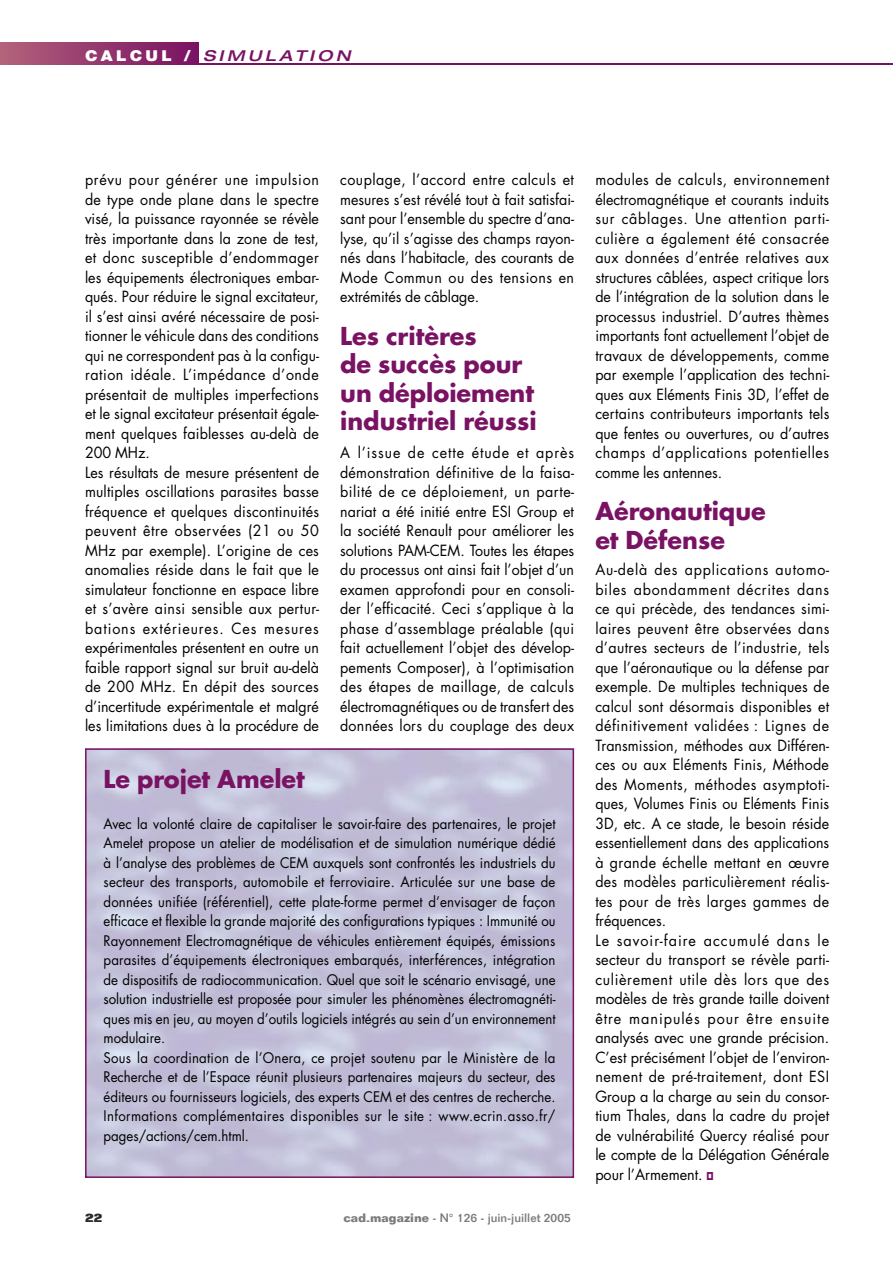
<style>
.page{position:relative;width:893px;height:1263px;background:#fff}
.page>*{position:absolute;margin:0;border:0;box-sizing:border-box;transform-origin:0 0}
.t1{font:700 24px/28.5px "Futura";color:#7a1263}
.t2{font:15px/19.5px "Futura";letter-spacing:.01em;color:#000;text-align:justify;scale:.95 1}
.t3{font:italic 500 expanded 15px "Helvetica Neue";letter-spacing:.2em;color:#7a1263;scale:1.1 1}
.t4{font:14.25px/19.5px "Futura";color:#000;scale:.93 1}
.t5{font:500 12px "Folio";color:#7b7c7c}
.t6{font:800 12px "Folio";color:#2a2a2a}
.s1{font-weight:900;font-style:normal;font-stretch:normal;color:#fff}
.s2{font-weight:700}
</style>
<div class="page">
<hr style="left:85px;top:64px;width:808px;height:1px;background:#7a1263">
<div style="left:0;top:42px;width:199px;height:23px;background:linear-gradient(to right,#b2627b,#791062)"></div>
<hr style="left:85px;top:749px;width:2px;height:428px;background:#7a1263">
<hr style="left:86px;top:1176px;width:487px;height:2px;background:#7a1263">
<hr style="left:573px;top:749px;width:1px;height:428px;background:#7a1263">
<hr style="left:86px;top:748px;width:487px;height:2px;background:#7a1263">
<p class="t3" style="left:85px;top:46px;width:243px"><span class="s1">CALCUL /</span> SIMULATION</p>
<p class="t2" style="left:85px;top:170px;width:248px;text-align:left">prévu pour générer une impulsion de type onde plane dans le spectre visé, la puissance rayonnée se révèle très importante dans la zone de test, et donc susceptible d’endommager les équipements électroniques embar&shy;qués. Pour réduire le signal excitateur, il s’est ainsi avéré nécessaire de posi&shy;tionner le véhicule dans des conditions qui ne correspondent pas à la configu&shy;ration idéale. L’impédance d’onde présentait de multiples imperfections et le signal excitateur présentait égale&shy;ment quelques faiblesses au-delà de 200 MHz.<br>Les résultats de mesure présentent de multiples oscillations parasites basse fréquence et quelques discontinuités peuvent être observées (21 ou 50<br>MHz par exemple). L’origine de ces anomalies réside dans le fait que le simulateur fonctionne en espace libre et s’avère ainsi sensible aux pertur&shy;bations extérieures. Ces mesures expérimentales présentent en outre un faible rapport signal sur bruit au-delà de 200 MHz. En dépit des sources d’incertitude expérimentale et malgré les limitations dues à la procédure de</p>
<p class="t2" style="left:340px;top:170px;width:248px">couplage, l’accord entre calculs et mesures s’est révélé tout à fait satisfai&shy;sant pour l’ensemble du spectre d’ana&shy;lyse, qu’il s’agisse des champs rayon&shy;nés dans l’habitacle, des courants de Mode Commun ou des tensions en extrémités de câblage.</p>
<h1 class="t1" style="left:340px;top:321px;width:198px">Les critères<br>de succès pour un déploiement industriel réussi</h1>
<p class="t2" style="left:340px;top:443px;width:248px">A l’issue de cette étude et après démonstration définitive de la faisa&shy;bilité de ce déploiement, un parte&shy;nariat a été initié entre ESI Group et la société Renault pour améliorer les solutions PAM-CEM. Toutes les étapes du processus ont ainsi fait l’objet d’un examen approfondi pour en consoli&shy;der l’efficacité. Ceci s’applique à la phase d’assemblage préalable (qui fait actuellement l’objet des dévelop&shy;pements Composer), à l’optimisation des étapes de maillage, de calculs électromagnétiques ou de transfert des données lors du couplage des deux</p>
<h1 class="t1" style="left:104px;top:764px;width:203px">Le projet Amelet</h1>
<p class="t4" style="left:104px;top:814px;width:488px">Avec la volonté claire de capitaliser le savoir-faire des partenaires, le projet Amelet propose un atelier de modélisation et de simulation numérique dédié à l’analyse des problèmes de CEM auxquels sont confrontés les industriels du secteur des transports, automobile et ferroviaire. Articulée sur une base de données unifiée (référentiel), cette plate-forme permet d’envisager de façon efficace et flexible la grande majorité des configurations typiques : Immunité ou Rayonnement Electromagnétique de véhicules entièrement équipés, émissions parasites d’équipements électroniques embarqués, interférences, intégration de dispositifs de radiocommunication. Quel que soit le scénario envisagé, une solution industrielle est proposée pour simuler les phénomènes électromagnéti&shy;ques mis en jeu, au moyen d’outils logiciels intégrés au sein d’un environnement modulaire.<br>Sous la coordination de l’Onera, ce projet soutenu par le Ministère de la Recherche et de l’Espace réunit plusieurs partenaires majeurs du secteur, des éditeurs ou fournisseurs logiciels, des experts CEM et des centres de recherche.<br>Informations complémentaires disponibles sur le site : www.ecrin.asso.fr/ pages/actions/cem.html.</p>
<p class="t6" style="left:85px;top:1210px;width:19px">22</p>
<p class="t5" style="left:344px;top:1210px;width:229px"><span class="s2">cad-magazine</span> - N° 126 - juin-juillet 2005</p>
<p class="t2" style="left:595px;top:170px;width:248px">modules de calculs, environnement électromagnétique et courants induits sur câblages. Une attention parti&shy;culière a également été consacrée aux données d’entrée relatives aux structures câblées, aspect critique lors de l’intégration de la solution dans le processus industriel. D’autres thèmes importants font actuellement l’objet de travaux de développements, comme par exemple l’application des techni&shy;ques aux Eléments Finis 3D, l’effet de certains contributeurs importants tels que fentes ou ouvertures, ou d’autres champs d’applications potentielles comme les antennes.</p>
<h1 class="t1" style="left:595px;top:497px;width:172px">Aéronautique et Défense</h1>
<p class="t2" style="left:595px;top:560px;width:248px;text-align:left">Au-delà des applications automo&shy;biles abondamment décrites dans ce qui précède, des tendances simi&shy;laires peuvent être observées dans d’autres secteurs de l’industrie, tels que l’aéronautique ou la défense par exemple. De multiples techniques de calcul sont désormais disponibles et définitivement validées : Lignes de Transmission, méthodes aux Différen&shy;ces ou aux Eléments Finis, Méthode des Moments, méthodes asymptoti&shy;ques, Volumes Finis ou Eléments Finis 3D, etc. A ce stade, le besoin réside essentiellement dans des applications à grande échelle mettant en œuvre des modèles particulièrement réalis&shy;tes pour de très larges gammes de fréquences.<br>Le savoir-faire accumulé dans le secteur du transport se révèle parti&shy;culièrement utile dès lors que des modèles de très grande taille doivent être manipulés pour être ensuite analysés avec une grande précision.<br>C’est précisément l’objet de l’environ&shy;nement de pré-traitement, dont ESI Group a la charge au sein du consor&shy;tium Thales, dans la cadre du projet de vulnérabilité Quercy réalisé pour le compte de la Délégation Générale pour l’Armement.</p>
</div>
